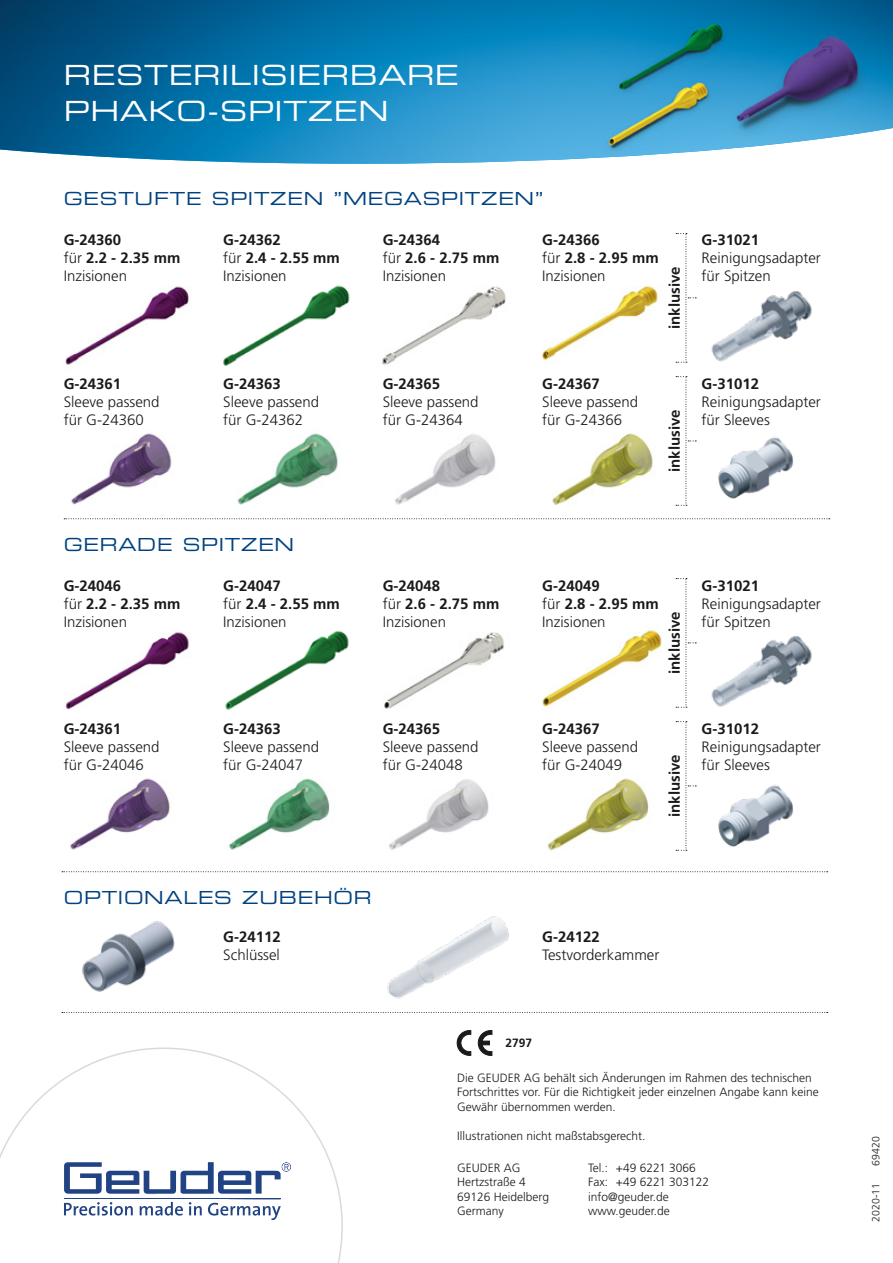
<style>
.page{position:relative;width:893px;height:1263px;background:#fff}
.page>*{position:absolute;margin:0;border:0;box-sizing:border-box;transform-origin:0 0}
.t1{font:27.75px/36px "Eurostile LT Std Ex 2";letter-spacing:.02em;color:#fff}
.t2{font:18px "Eurostile LT Std Ex 2";letter-spacing:.04em;color:#004281}
.t3{font:700 15px/18px "Frutiger LT Std";color:#1a1a18}
.t4{font:300 15px/18px "Frutiger LT Std";color:#1a1a18}
.t5{font:300 12px/14.4px "Frutiger LT Std";color:#1a1a18}
.t6{font:700 12px "Frutiger LT Std";color:#1a1a18}
.t7{font:300 10.5px "Frutiger LT Std";color:#1a1a18}
.s1{font-weight:300}
</style>
<div class="page">
<svg style="left:0;top:1047px;width:343px;height:216px"></svg>
<svg style="left:64px;top:1162px;width:227px;height:58px"></svg>
<img style="left:71px;top:433px;width:101px;height:72px">
<img style="left:237px;top:433px;width:101px;height:72px">
<img style="left:395px;top:434px;width:101px;height:71px">
<img style="left:552px;top:433px;width:101px;height:72px">
<svg style="left:64px;top:518px;width:766px;height:1px"></svg>
<svg style="left:62px;top:871px;width:766px;height:1px"></svg>
<svg style="left:62px;top:1012px;width:766px;height:1px"></svg>
<img style="left:65px;top:286px;width:124px;height:79px">
<img style="left:223px;top:285px;width:127px;height:81px">
<img style="left:382px;top:286px;width:124px;height:79px">
<img style="left:542px;top:286px;width:116px;height:74px">
<img style="left:711px;top:291px;width:101px;height:71px">
<img style="left:711px;top:636px;width:101px;height:71px">
<img style="left:696px;top:436px;width:97px;height:63px">
<img style="left:696px;top:784px;width:97px;height:63px">
<img style="left:70px;top:778px;width:100px;height:72px">
<img style="left:82px;top:921px;width:93px;height:71px">
<img style="left:387px;top:916px;width:122px;height:83px">
<img style="left:229px;top:778px;width:101px;height:72px">
<img style="left:389px;top:779px;width:100px;height:71px">
<img style="left:547px;top:778px;width:102px;height:73px">
<img style="left:65px;top:632px;width:124px;height:78px">
<img style="left:225px;top:630px;width:124px;height:80px">
<img style="left:384px;top:632px;width:120px;height:77px">
<img style="left:542px;top:630px;width:120px;height:77px">
<img style="left:0;top:0;width:893px;height:164px">
<svg style="left:676px;top:233px;width:20px;height:130px"></svg>
<svg style="left:676px;top:578px;width:20px;height:130px"></svg>
<svg style="left:676px;top:376px;width:20px;height:130px"></svg>
<svg style="left:676px;top:721px;width:20px;height:130px"></svg>
<svg style="left:456px;top:1030px;width:15px;height:26px"></svg>
<svg style="left:478px;top:1030px;width:14px;height:25px"></svg>
<h1 class="t1" style="left:64px;top:56px;width:397px">RESTERILISIERBARE<br>PHAKO-SPITZEN</h1>
<p class="t2" style="left:64px;top:186px;width:481px">GESTUFTE SPITZEN ”MEGASPITZEN”</p>
<p class="t3" style="left:64px;top:231px;width:118px">G-24360<br><span class="s1">für</span> 2.2 - 2.35 mm<br><span class="s1">Inzisionen</span></p>
<p class="t3" style="left:223px;top:231px;width:118px">G-24362<br><span class="s1">für</span> 2.4 - 2.55 mm<br><span class="s1">Inzisionen</span></p>
<p class="t3" style="left:383px;top:231px;width:118px">G-24364<br><span class="s1">für</span> 2.6 - 2.75 mm<br><span class="s1">Inzisionen</span></p>
<p class="t3" style="left:542px;top:231px;width:118px">G-24366<br><span class="s1">für</span> 2.8 - 2.95 mm<br><span class="s1">Inzisionen</span></p>
<p class="t3" style="left:702px;top:231px;width:59px">G-31021</p>
<p class="t4" style="left:702px;top:249px;width:121px">Reinigungsadapter für Spitzen</p>
<p class="t3" style="left:666px;top:329px;width:64px;rotate:-90deg">inklusive</p>
<p class="t3" style="left:64px;top:374px;width:59px">G-24361</p>
<p class="t4" style="left:64px;top:393px;width:97px">Sleeve passend für G-24360</p>
<p class="t3" style="left:223px;top:374px;width:59px">G-24363</p>
<p class="t4" style="left:223px;top:393px;width:97px">Sleeve passend für G-24362</p>
<p class="t2" style="left:64px;top:532px;width:232px">GERADE SPITZEN</p>
<p class="t3" style="left:383px;top:374px;width:59px">G-24365</p>
<p class="t4" style="left:383px;top:393px;width:97px">Sleeve passend für G-24364</p>
<p class="t3" style="left:542px;top:374px;width:59px">G-24367</p>
<p class="t4" style="left:542px;top:393px;width:97px">Sleeve passend für G-24366</p>
<p class="t3" style="left:666px;top:472px;width:64px;rotate:-90deg">inklusive</p>
<p class="t3" style="left:702px;top:374px;width:59px">G-31012</p>
<p class="t4" style="left:702px;top:393px;width:121px">Reinigungsadapter für Sleeves</p>
<p class="t3" style="left:64px;top:577px;width:118px">G-24046<br><span class="s1">für</span> 2.2 - 2.35 mm<br><span class="s1">Inzisionen</span></p>
<p class="t3" style="left:223px;top:577px;width:118px">G-24047<br><span class="s1">für</span> 2.4 - 2.55 mm<br><span class="s1">Inzisionen</span></p>
<p class="t3" style="left:383px;top:577px;width:118px">G-24048<br><span class="s1">für</span> 2.6 - 2.75 mm<br><span class="s1">Inzisionen</span></p>
<p class="t3" style="left:542px;top:577px;width:118px">G-24049<br><span class="s1">für</span> 2.8 - 2.95 mm<br><span class="s1">Inzisionen</span></p>
<p class="t3" style="left:702px;top:577px;width:59px">G-31021</p>
<p class="t4" style="left:702px;top:595px;width:121px">Reinigungsadapter für Spitzen</p>
<p class="t3" style="left:666px;top:674px;width:64px;rotate:-90deg">inklusive</p>
<p class="t3" style="left:64px;top:720px;width:59px">G-24361</p>
<p class="t4" style="left:64px;top:738px;width:97px">Sleeve passend für G-24046</p>
<p class="t3" style="left:223px;top:720px;width:59px">G-24363</p>
<p class="t4" style="left:223px;top:738px;width:97px">Sleeve passend für G-24047</p>
<p class="t3" style="left:383px;top:720px;width:59px">G-24365</p>
<p class="t4" style="left:383px;top:738px;width:97px">Sleeve passend für G-24048</p>
<p class="t2" style="left:64px;top:885px;width:309px">OPTIONALES ZUBEHÖR</p>
<p class="t3" style="left:223px;top:928px;width:59px">G-24112</p>
<p class="t4" style="left:223px;top:946px;width:58px">Schlüssel</p>
<p class="t3" style="left:542px;top:720px;width:59px">G-24367</p>
<p class="t4" style="left:542px;top:738px;width:97px">Sleeve passend für G-24049</p>
<p class="t3" style="left:666px;top:817px;width:64px;rotate:-90deg">inklusive</p>
<p class="t3" style="left:702px;top:720px;width:59px">G-31012</p>
<p class="t4" style="left:702px;top:738px;width:121px">Reinigungsadapter für Sleeves</p>
<p class="t3" style="left:542px;top:928px;width:59px">G-24122</p>
<p class="t4" style="left:542px;top:946px;width:119px">Testvorderkammer</p>
<p class="t6" style="left:505px;top:1036px;width:28px">2797</p>
<p class="t5" style="left:457px;top:1071px;width:363px">Die GEUDER AG behält sich Änderungen im Rahmen des technischen<br>Fortschrittes vor. Für die Richtigkeit jeder einzelnen Angabe kann keine<br>Gewähr übernommen werden.</p>
<p class="t5" style="left:457px;top:1128px;width:190px">Illustrationen nicht maßstabsgerecht.</p>
<p class="t5" style="left:457px;top:1161px;width:94px">GEUDER AG<br>Hertzstraße 4<br>69126 Heidelberg<br>Germany</p>
<p class="t5" style="left:588px;top:1161px;width:122px">Tel.: +49 6221 3066<br>Fax: +49 6221 303122 info@geuder.de www.geuder.de</p>
<p class="t7" style="left:870px;top:1165px;width:31px;rotate:-90deg">69420</p>
<p class="t7" style="left:870px;top:1221px;width:40px;rotate:-90deg">2020-11</p>
</div>
